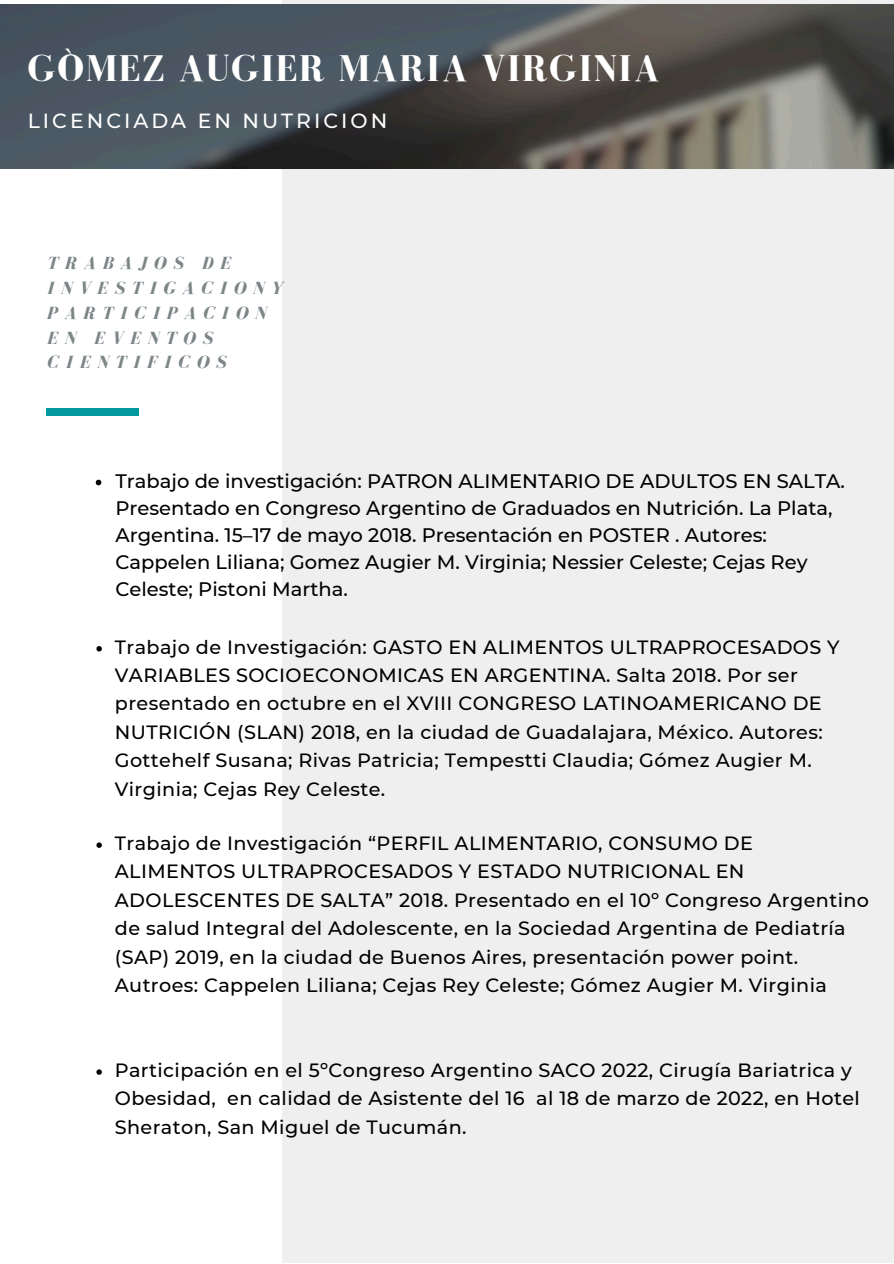
<style>
.page{position:relative;width:894px;height:1264px;background:#fff}
.page>*{position:absolute;margin:0;border:0;box-sizing:border-box;transform-origin:0 0}
.t1{font:700 38.25px "Bodoni FLF";letter-spacing:.04em;color:#fff}
.t2{font:500 20.4px "Montserrat";letter-spacing:.145em;color:#fff}
.t3{font:500 19.5px/27px "Montserrat";color:#000}
.t4{font:500 19.2px/28.3px "Montserrat";letter-spacing:.02em;color:#000}
.t5{font:italic 700 18.15px/24.8px "Bodoni FLF";letter-spacing:.37em;color:#7c8587}
</style>
<div class="page">
<div style="left:282px;top:0;width:611px;height:1263px;background:#efefef"></div>
<img style="left:0;top:5px;width:893px;height:164px">
<div style="left:47px;top:408px;width:92px;height:8px;background:#03989e"></div>
<svg style="left:96px;top:646px;width:6px;height:5px"></svg>
<svg style="left:96px;top:842px;width:6px;height:5px"></svg>
<svg style="left:96px;top:1069px;width:6px;height:5px"></svg>
<svg style="left:96px;top:479px;width:5px;height:6px"></svg>
<h1 class="t1" style="left:28px;top:48px;width:633px">GÒMEZ AUGIER MARIA VIRGINIA</h1>
<h2 class="t2" style="left:28px;top:109px;width:361px">LICENCIADA EN NUTRICION</h2>
<p class="t5" style="left:47px;top:251px;width:237px">TRABAJOS DE<br>INVESTIGACIONY<br>PARTICIPACION<br>EN EVENTOS<br>CIENTIFICOS</p>
<h3 class="t3" style="left:115px;top:467px;width:731px">Trabajo de investigación: PATRON ALIMENTARIO DE ADULTOS EN SALTA.<br>Presentado en Congreso Argentino de Graduados en Nutrición. La Plata, Argentina. 15–17 de mayo 2018. Presentación en POSTER . Autores:<br>Cappelen Liliana; Gomez Augier M. Virginia; Nessier Celeste; Cejas Rey Celeste; Pistoni Martha.</h3>
<h3 class="t4" style="left:115px;top:632px;width:726px">Trabajo de Investigación: GASTO EN ALIMENTOS ULTRAPROCESADOS Y VARIABLES SOCIOECONOMICAS EN ARGENTINA. Salta 2018. Por ser presentado en octubre en el XVIII CONGRESO LATINOAMERICANO DE NUTRICIÓN (SLAN) 2018, en la ciudad de Guadalajara, México. Autores:<br>Gottehelf Susana; Rivas Patricia; Tempestti Claudia; Gómez Augier M.<br>Virginia; Cejas Rey Celeste.</h3>
<p class="t4" style="left:115px;top:829px;width:755px">Trabajo de Investigación “PERFIL ALIMENTARIO, CONSUMO DE ALIMENTOS ULTRAPROCESADOS Y ESTADO NUTRICIONAL EN ADOLESCENTES DE SALTA” 2018. Presentado en el 10º Congreso Argentino de salud Integral del Adolescente, en la Sociedad Argentina de Pediatría (SAP) 2019, en la ciudad de Buenos Aires, presentación power point.<br>Autroes: Cappelen Liliana; Cejas Rey Celeste; Gómez Augier M. Virginia</p>
<p class="t4" style="left:115px;top:1055px;width:746px">Participación en el 5ºCongreso Argentino SACO 2022, Cirugía Bariatrica y<br>Obesidad, en calidad de Asistente del 16 al 18 de marzo de 2022, en Hotel<br>Sheraton, San Miguel de Tucumán.</p>
</div>
